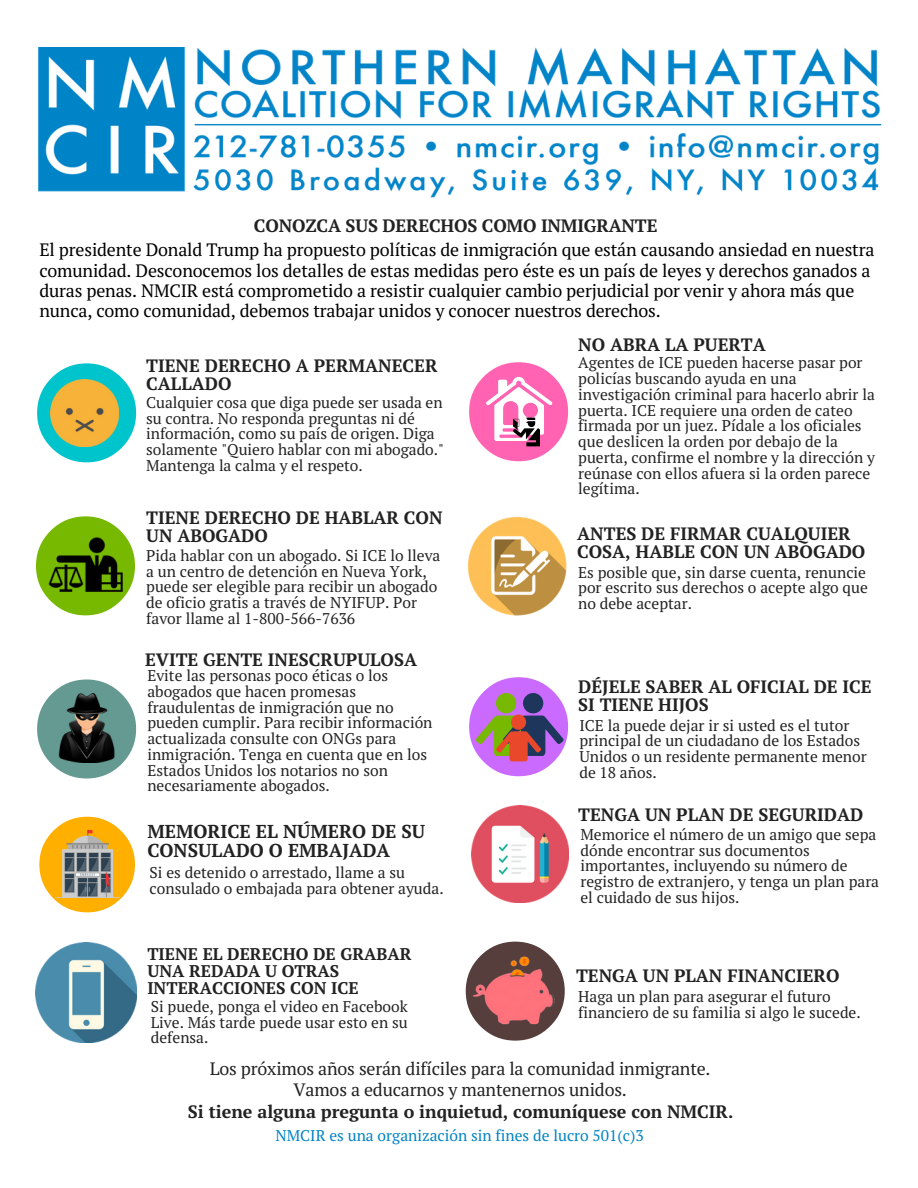
<style>
.page{position:relative;width:918px;height:1188px;background:#fff}
.page>*{position:absolute;margin:0;border:0;box-sizing:border-box;transform-origin:0 0}
.t1{font:700 18.75px/19.2px "PT Serif";color:#222}
.t2{font:17.85px/20.2px "PT Serif";letter-spacing:-.01em;color:#000}
.t3{font:700 17.85px/18px "PT Serif";color:#222}
.t4{font:17.85px/20.2px "PT Serif";letter-spacing:-.01em;color:#222;text-align:center}
.t5{font:700 16.95px/16.8px "PT Serif";color:#222}
.t6{font:15.6px/15.8px "PT Serif";color:#222}
.t7{font:15.6px "PT Serif";color:#0083c4}
</style>
<div class="page">
<svg style="left:37px;top:363px;width:99px;height:99px"></svg>
<svg style="left:469px;top:362px;width:99px;height:99px"></svg>
<img style="left:471px;top:806px;width:97px;height:96px">
<svg style="left:469px;top:677px;width:99px;height:99px"></svg>
<svg style="left:36px;top:516px;width:99px;height:99px"></svg>
<img style="left:48px;top:537px;width:75px;height:55px">
<img style="left:468px;top:516px;width:99px;height:99px">
<img style="left:38px;top:47px;width:844px;height:151px">
<svg style="left:466px;top:942px;width:99px;height:99px"></svg>
<img style="left:472px;top:955px;width:84px;height:71px">
<svg style="left:37px;top:680px;width:99px;height:98px"></svg>
<img style="left:52px;top:693px;width:69px;height:70px">
<svg style="left:39px;top:817px;width:96px;height:95px"></svg>
<img style="left:54px;top:830px;width:67px;height:68px">
<img style="left:36px;top:943px;width:100px;height:100px">
<img style="left:51px;top:379px;width:67px;height:68px">
<p class="t3" style="left:254px;top:216px;width:405px">CONOZCA SUS DERECHOS COMO INMIGRANTE</p>
<p class="t2" style="left:39px;top:239px;width:837px">El presidente Donald Trump ha propuesto políticas de inmigración que están causando ansiedad en nuestra comunidad. Desconocemos los detalles de estas medidas pero éste es un país de leyes y derechos ganados a duras penas. NMCIR está comprometido a resistir cualquier cambio perjudicial por venir y ahora más que nunca, como comunidad, debemos trabajar unidos y conocer nuestros derechos.</p>
<p class="t3" style="left:146px;top:357px;width:293px">TIENE DERECHO A PERMANECER<br>CALLADO</p>
<p class="t6" style="left:146px;top:394px;width:299px">Cualquier cosa que diga puede ser usada en su contra. No responda preguntas ni dé información, como su país de origen. Diga solamente "Quiero hablar con mi abogado." Mantenga la calma y el respeto.</p>
<p class="t3" style="left:146px;top:508px;width:298px">TIENE DERECHO DE HABLAR CON<br>UN ABOGADO</p>
<p class="t6" style="left:146px;top:547px;width:296px">Pida hablar con un abogado. Si ICE lo lleva a un centro de detención en Nueva York, puede ser elegible para recibir un abogado de oficio gratis a través de NYIFUP. Por favor llame al 1-800-566-7636</p>
<p class="t3" style="left:145px;top:650px;width:273px">EVITE GENTE INESCRUPULOSA</p>
<p class="t6" style="left:147px;top:667px;width:287px">Evite las personas poco éticas o los abogados que hacen promesas fraudulentas de inmigración que no pueden cumplir. Para recibir información actualizada consulte con ONGs para inmigración. Tenga en cuenta que en los Estados Unidos los notarios no son necesariamente abogados.</p>
<p class="t1" style="left:147px;top:821px;width:279px">MEMORICE EL NÚMERO DE SU<br>CONSULADO O EMBAJADA</p>
<p class="t6" style="left:150px;top:864px;width:296px">Si es detenido o arrestado, llame a su consulado o embajada para obtener ayuda.</p>
<p class="t5" style="left:147px;top:946px;width:266px">TIENE EL DERECHO DE GRABAR<br>UNA REDADA U OTRAS<br>INTERACCIONES CON ICE</p>
<p class="t6" style="left:151px;top:998px;width:259px;text-align:justify">Si puede, ponga el video en Facebook Live. Más tarde puede usar esto en su defensa.</p>
<p class="t3" style="left:578px;top:335px;width:189px">NO ABRA LA PUERTA</p>
<p class="t6" style="left:578px;top:355px;width:298px">Agentes de ICE pueden hacerse pasar por policías buscando ayuda en una investigación criminal para hacerlo abrir la puerta. ICE requiere una orden de cateo firmada por un juez. Pídale a los oficiales que deslicen la orden por debajo de la puerta, confirme el nombre y la dirección y reúnase con ellos afuera si la orden parece legítima.</p>
<p class="t3" style="left:577px;top:524px;width:290px">ANTES DE FIRMAR CUALQUIER<br>COSA, HABLE CON UN ABOGADO</p>
<p class="t6" style="left:578px;top:564px;width:291px;text-align:justify">Es posible que, sin darse cuenta, renuncie por escrito sus derechos o acepte algo que no debe aceptar.</p>
<p class="t3" style="left:578px;top:677px;width:295px">DÉJELE SABER AL OFICIAL DE ICE<br>SI TIENE HIJOS</p>
<p class="t6" style="left:579px;top:717px;width:289px">ICE la puede dejar ir si usted es el tutor principal de un ciudadano de los Estados<br>Unidos o un residente permanente menor de 18 años.</p>
<p class="t3" style="left:578px;top:805px;width:286px">TENGA UN PLAN DE SEGURIDAD</p>
<p class="t6" style="left:580px;top:826px;width:300px">Memorice el número de un amigo que sepa dónde encontrar sus documentos importantes, incluyendo su número de registro de extranjero, y tenga un plan para el cuidado de sus hijos.</p>
<p class="t3" style="left:576px;top:966px;width:265px">TENGA UN PLAN FINANCIERO</p>
<p class="t6" style="left:578px;top:988px;width:284px">Haga un plan para asegurar el futuro financiero de su familia si algo le sucede.</p>
<p class="t4" style="left:210px;top:1058px;width:502px">Los próximos años serán difíciles para la comunidad inmigrante.<br>Vamos a educarnos y mantenernos unidos.</p>
<p class="t3" style="left:188px;top:1103px;width:547px">Si tiene alguna pregunta o inquietud, comuníquese con NMCIR.</p>
<p class="t7" style="left:275px;top:1125px;width:370px">NMCIR es una organización sin fines de lucro 501(c)3</p>
</div>
